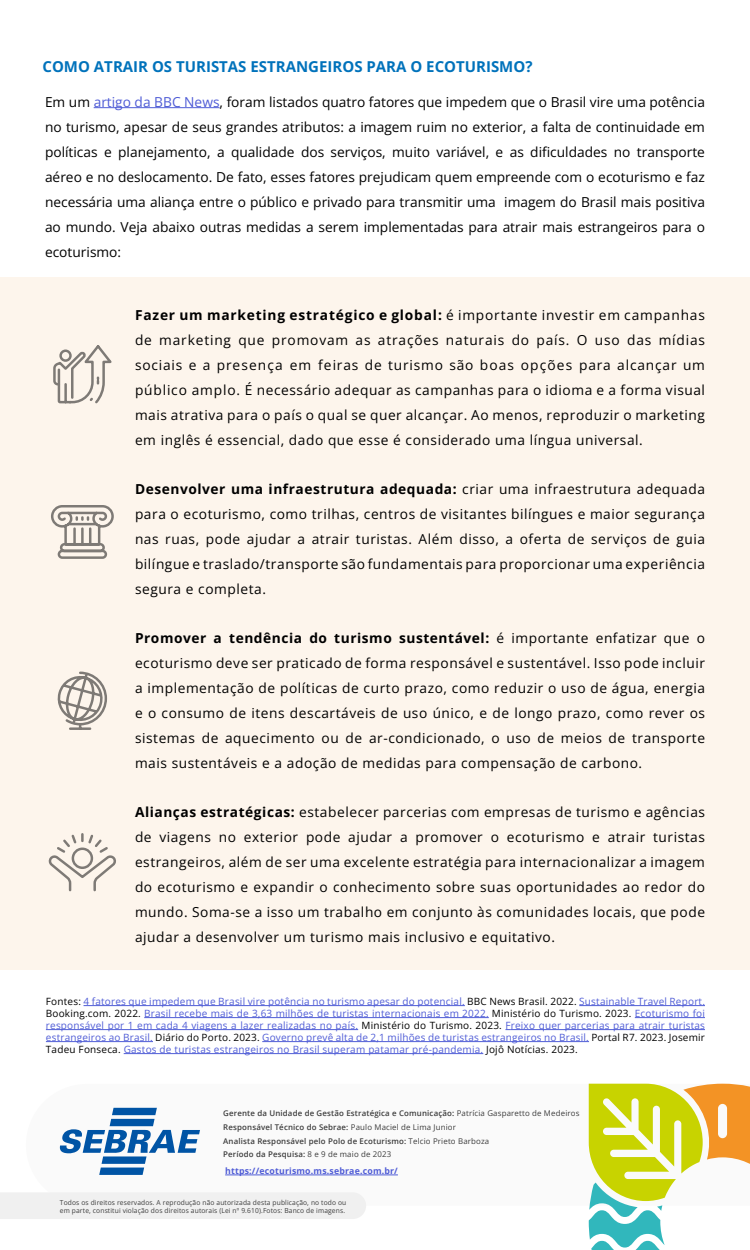
<style>
.page{position:relative;width:750px;height:1250px;background:#fff}
.page>*{position:absolute;margin:0;border:0;box-sizing:border-box;transform-origin:0 0}
.t1{font:700 15px "Open Sans";color:#0072bb}
.t2{font:13.75px/25px "Open Sans";letter-spacing:.04em;color:#000;text-align:justify}
.t3{font:10px/12px "Open Sans";letter-spacing:.02em;color:#4f5cd6;text-align:justify}
.t4{font:700 8.75px "Open Sans";letter-spacing:.02em;color:#4f5cd6}
.t5{font:600 7.88px/13.8px "Open Sans";letter-spacing:.02em;color:#3c3c3c}
.t6{font:6.88px/8.2px "Open Sans";letter-spacing:.02em;color:#3c3c3c}
.s1{color:#4f5cd6}
.s2{font-weight:700}
.s3{color:#000}
.s4{font-weight:400}
</style>
<div class="page">
<div style="left:0;top:278px;width:750px;height:692px;background:#fdf5ec"></div>
<div style="left:0;top:1192px;width:366px;height:27px;background:#f0f0f0"></div>
<svg style="left:589px;top:1084px;width:161px;height:166px"></svg>
<svg style="left:60px;top:1108px;width:140px;height:67px"></svg>
<hr style="left:84px;top:1005px;width:381px;height:1px;background:#4f5cd6">
<hr style="left:579px;top:1005px;width:126px;height:1px;background:#4f5cd6">
<hr style="left:144px;top:1017px;width:345px;height:1px;background:#4f5cd6">
<hr style="left:635px;top:1017px;width:70px;height:1px;background:#4f5cd6">
<hr style="left:46px;top:1029px;width:312px;height:1px;background:#4f5cd6">
<hr style="left:511px;top:1029px;width:194px;height:1px;background:#4f5cd6">
<hr style="left:46px;top:1041px;width:107px;height:1px;background:#4f5cd6">
<hr style="left:262px;top:1041px;width:327px;height:1px;background:#4f5cd6">
<hr style="left:124px;top:1053px;width:359px;height:1px;background:#4f5cd6">
<hr style="left:225px;top:1175px;width:173px;height:1px;background:#4f5cd6">
<hr style="left:94px;top:107px;width:126px;height:1px;background:#4f5cd6">
<svg style="left:53px;top:345px;width:59px;height:59px"></svg>
<svg style="left:51px;top:505px;width:63px;height:54px"></svg>
<hr style="left:70px;top:727px;width:20px;height:3px;background:#000">
<svg style="left:57px;top:671px;width:50px;height:58px"></svg>
<svg style="left:48px;top:833px;width:68px;height:59px"></svg>
<p class="t1" style="left:42px;top:56px;width:492px">COMO ATRAIR OS TURISTAS ESTRANGEIROS PARA O ECOTURISMO?</p>
<p class="t2" style="left:45px;top:89px;width:662px">Em um <span class="s1">artigo da BBC News</span>, foram listados quatro fatores que impedem que o Brasil vire uma potência no turismo, apesar de seus grandes atributos: a imagem ruim no exterior, a falta de continuidade em políticas e planejamento, a qualidade dos serviços, muito variável, e as dificuldades no transporte aéreo e no deslocamento. De fato, esses fatores prejudicam quem empreende com o ecoturismo e faz necessária uma aliança entre o público e privado para transmitir uma imagem do Brasil mais positiva ao mundo. Veja abaixo outras medidas a serem implementadas para atrair mais estrangeiros para o ecoturismo:</p>
<p class="t2" style="left:135px;top:302px;width:572px"><span class="s2">Fazer um marketing estratégico e global:</span> é importante investir em campanhas de marketing que promovam as atrações naturais do país. O uso das mídias sociais e a presença em feiras de turismo são boas opções para alcançar um público amplo. É necessário adequar as campanhas para o idioma e a forma visual mais atrativa para o país o qual se quer alcançar. Ao menos, reproduzir o marketing em inglês é essencial, dado que esse é considerado uma língua universal.</p>
<p class="t2" style="left:135px;top:476px;width:572px"><span class="s2">Desenvolver uma infraestrutura adequada:</span> criar uma infraestrutura adequada para o ecoturismo, como trilhas, centros de visitantes bilíngues e maior segurança nas ruas, pode ajudar a atrair turistas. Além disso, a oferta de serviços de guia bilíngue e traslado/transporte são fundamentais para proporcionar uma experiência segura e completa.</p>
<p class="t2" style="left:135px;top:625px;width:572px"><span class="s2">Promover a tendência do turismo sustentável:</span> é importante enfatizar que o ecoturismo deve ser praticado de forma responsável e sustentável. Isso pode incluir a implementação de políticas de curto prazo, como reduzir o uso de água, energia e o consumo de itens descartáveis de uso único, e de longo prazo, como rever os sistemas de aquecimento ou de ar-condicionado, o uso de meios de transporte mais sustentáveis e a adoção de medidas para compensação de carbono.</p>
<p class="t2" style="left:135px;top:799px;width:572px"><span class="s2">Alianças estratégicas:</span> estabelecer parcerias com empresas de turismo e agências de viagens no exterior pode ajudar a promover o ecoturismo e atrair turistas estrangeiros, além de ser uma excelente estratégia para internacionalizar a imagem do ecoturismo e expandir o conhecimento sobre suas oportunidades ao redor do mundo. Soma-se a isso um trabalho em conjunto às comunidades locais, que pode ajudar a desenvolver um turismo mais inclusivo e equitativo.</p>
<p class="t3" style="left:46px;top:995px;width:661px"><span class="s3">Fontes:</span> 4 fatores que impedem que Brasil vire potência no turismo apesar do potencial. <span class="s3">BBC News Brasil. 2022.</span> Sustainable Travel Report.<br><span class="s3">Booking.com. 2022.</span> Brasil recebe mais de 3,63 milhões de turistas internacionais em 2022. <span class="s3">Ministério do Turismo. 2023.</span> Ecoturismo foi responsável por 1 em cada 4 viagens a lazer realizadas no país. <span class="s3">Ministério do Turismo. 2023.</span> Freixo quer parcerias para atrair turistas estrangeiros ao Brasil. <span class="s3">Diário do Porto. 2023.</span> Governo prevê alta de 2,1 milhões de turistas estrangeiros no Brasil. <span class="s3">Portal R7. 2023. Josemir Tadeu Fonseca.</span> Gastos de turistas estrangeiros no Brasil superam patamar pré-pandemia. <span class="s3">Jojô Notícias. 2023.</span></p>
<p class="t5" style="left:223px;top:1106px;width:358px">Gerente da Unidade de Gestão Estratégica e Comunicação: <span class="s4">Patrícia Gasparetto de Medeiros </span>Responsável Técnico do Sebrae: <span class="s4">Paulo Maciel de Lima Junior<br></span>Analista Responsável pelo Polo de Ecoturismo: <span class="s4">Telcio Prieto Barboza<br></span>Período da Pesquisa: <span class="s4">8 e 9 de maio de 2023</span></p>
<p class="t4" style="left:225px;top:1165px;width:174px">https://ecoturismo.ms.sebrae.com.br/</p>
<p class="t6" style="left:60px;top:1198px;width:288px">Todos os direitos reservados. A reprodução não autorizada desta publicação, no todo ou em parte, constitui violação dos direitos autorais (Lei nº 9.610).Fotos: Banco de imagens.</p>
</div>
